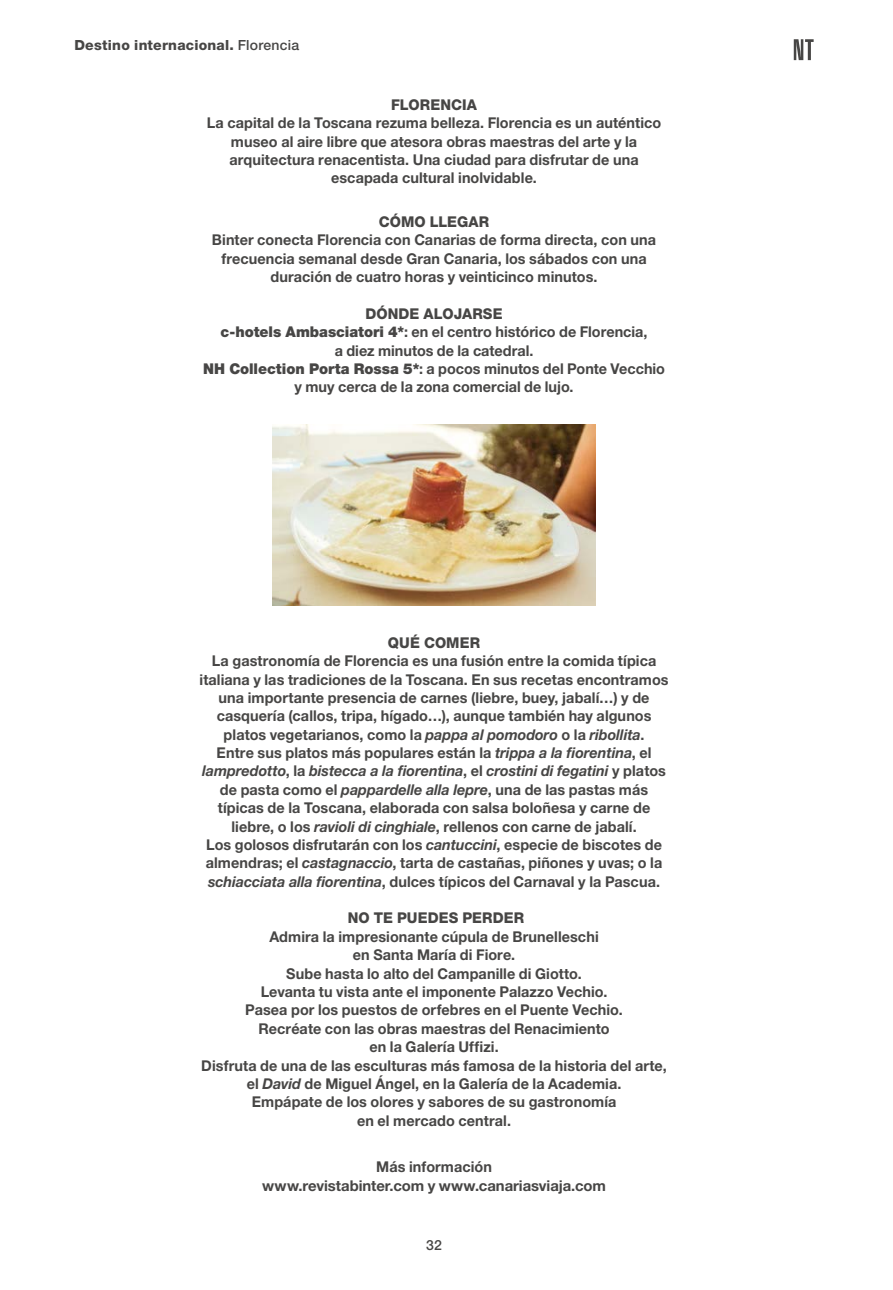
<style>
.page{position:relative;width:893px;height:1290px;background:#fff}
.page>*{position:absolute;margin:0;border:0;box-sizing:border-box;transform-origin:0 0}
.t1{font:700 14.88px/18.4px "Helvetica Neue LT Std";letter-spacing:.005em;color:#474645;text-align:center}
.t2{font:800 14.88px "Helvetica Neue LT Std";letter-spacing:.005em;color:#474645}
.t3{font:800 14px "Helvetica Neue LT Std";letter-spacing:.015em;color:#474645}
.t4{font:500 14px "Helvetica Neue LT Std";color:#474645}
.s1{font-weight:500}
.s2{font-weight:900}
.s3{font-style:italic}
</style>
<div class="page">
<svg style="left:794px;top:39px;width:20px;height:21px"></svg>
<img style="left:273px;top:424px;width:322px;height:181px">
<p class="t3" style="left:74px;top:36px;width:226px">Destino internacional. <span class="s1">Florencia</span></p>
<p class="t2" style="left:391px;top:96px;width:87px">FLORENCIA</p>
<p class="t1" style="left:207px;top:113px;width:456px">La capital de la Toscana rezuma belleza. Florencia es un auténtico museo al aire libre que atesora obras maestras del arte y la arquitectura renacentista. Una ciudad para disfrutar de una escapada cultural inolvidable.</p>
<p class="t2" style="left:379px;top:213px;width:112px">CÓMO LLEGAR</p>
<p class="t1" style="left:212px;top:230px;width:446px">Binter conecta Florencia con Canarias de forma directa, con una frecuencia semanal desde Gran Canaria, los sábados con una duración de cuatro horas y veinticinco minutos.</p>
<p class="t2" style="left:366px;top:305px;width:138px">DÓNDE ALOJARSE</p>
<p class="t1" style="left:221px;top:322px;width:428px"><span class="s2">c-hotels Ambasciatori 4*</span>: en el centro histórico de Florencia, a diez minutos de la catedral.</p>
<p class="t1" style="left:203px;top:359px;width:463px"><span class="s2">NH Collection Porta Rossa 5*</span>: a pocos minutos del Ponte Vecchio y muy cerca de la zona comercial de lujo.</p>
<p class="t2" style="left:388px;top:634px;width:94px">QUÉ COMER</p>
<p class="t1" style="left:200px;top:651px;width:471px">La gastronomía de Florencia es una fusión entre la comida típica italiana y las tradiciones de la Toscana. En sus recetas encontramos una importante presencia de carnes (liebre, buey, jabalí…) y de casquería (callos, tripa, hígado…), aunque también hay algunos platos vegetarianos, como la <span class="s3">pappa al pomodoro</span> o la <span class="s3">ribollita</span>.<br>Entre sus platos más populares están la <span class="s3">trippa a la fiorentina</span>, el <span class="s3">lampredotto</span>, la <span class="s3">bistecca a la fiorentina</span>, el <span class="s3">crostini di fegatini</span> y platos de pasta como el <span class="s3">pappardelle alla lepre</span>, una de las pastas más típicas de la Toscana, elaborada con salsa boloñesa y carne de liebre, o los <span class="s3">ravioli di cinghiale</span>, rellenos con carne de jabalí.</p>
<p class="t1" style="left:206px;top:835px;width:458px;text-align:justify">Los golosos disfrutarán con los <span class="s3">cantuccini</span>, especie de biscotes de almendras; el <span class="s3">castagnaccio</span>, tarta de castañas, piñones y uvas; o la <span class="s3">schiacciata alla fiorentina</span>, dulces típicos del Carnaval y la Pascua.</p>
<p class="t2" style="left:348px;top:909px;width:178px">NO TE PUEDES PERDER</p>
<p class="t1" style="left:269px;top:927px;width:331px">Admira la impresionante cúpula de Brunelleschi en Santa María di Fiore.</p>
<p class="t1" style="left:286px;top:964px;width:297px">Sube hasta lo alto del Campanille di Giotto.</p>
<p class="t1" style="left:261px;top:982px;width:348px">Levanta tu vista ante el imponente Palazzo Vechio.</p>
<p class="t1" style="left:245px;top:1000px;width:379px">Pasea por los puestos de orfebres en el Puente Vechio.</p>
<p class="t1" style="left:258px;top:1019px;width:353px">Recréate con las obras maestras del Renacimiento en la Galería Uffizi.</p>
<p class="t1" style="left:201px;top:1056px;width:467px">Disfruta de una de las esculturas más famosa de la historia del arte, el <span class="s3">David</span> de Miguel Ángel, en la Galería de la Academia.</p>
<p class="t1" style="left:252px;top:1092px;width:366px">Empápate de los olores y sabores de su gastronomía en el mercado central.</p>
<p class="t1" style="left:376px;top:1157px;width:117px">Más información</p>
<p class="t1" style="left:262px;top:1176px;width:345px">www.revistabinter.com y www.canariasviaja.com</p>
<p class="t4" style="left:426px;top:1237px;width:17px">32</p>
</div>
